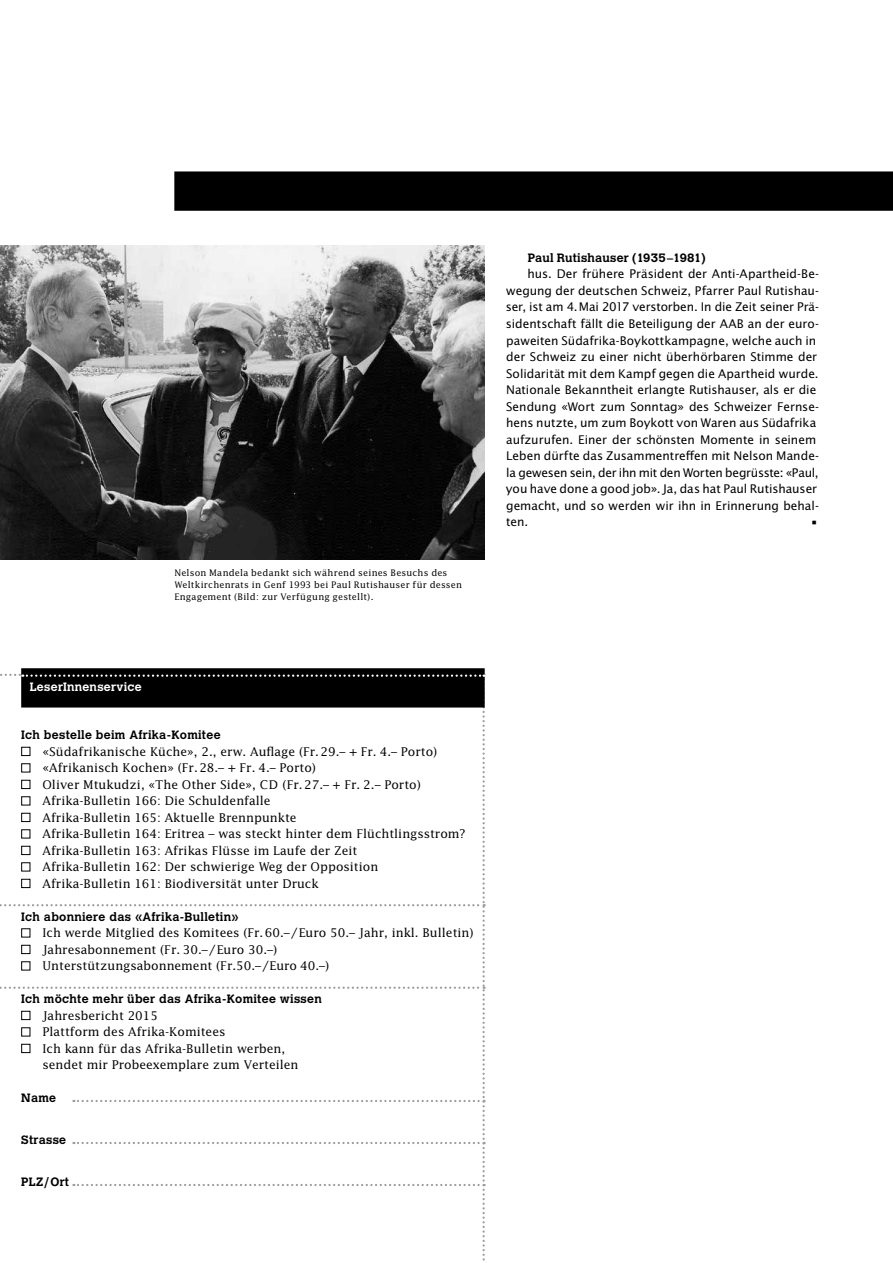
<style>
.page{position:relative;width:893px;height:1263px;background:#fff}
.page>*{position:absolute;margin:0;border:0;box-sizing:border-box;transform-origin:0 0}
.t1{font:12px/16.5px "Lucida Sans";letter-spacing:-.005em;color:#000}
.t2{font:12px/16.5px "Lucida";color:#000}
.t3{font:700 12px "Calvert";letter-spacing:.025em;color:#000}
.t4{font:700 12px "Calvert";letter-spacing:.025em;color:#fff}
.t5{font:9px/12px "Lucida";letter-spacing:.02em;color:#000}
</style>
<div class="page">
<div style="left:174px;top:171px;width:719px;height:40px;background:#000"></div>
<div style="left:21px;top:668px;width:464px;height:39px;background:#000"></div>
<svg style="left:0;top:674px;width:485px;height:587px"></svg>
<img style="left:0;top:245px;width:485px;height:314px">
<p class="t4" style="left:30px;top:679px;width:114px">LeserInnenservice</p>
<p class="t5" style="left:174px;top:566px;width:289px">Nelson Mandela bedankt sich während seines Besuchs des<br>Weltkirchenrats in Genf 1993 bei Paul Rutishauser für dessen<br>Engagement (Bild: zur Verfügung gestellt).</p>
<p class="t3" style="left:21px;top:727px;width:201px">Ich bestelle beim Afrika-Komitee</p>
<p class="t2" style="left:43px;top:743px;width:425px">«Südafrikanische Küche», 2., erw. Auflage (Fr.29.– + Fr. 4.– Porto) «Afrikanisch Kochen» (Fr.28.– + Fr. 4.– Porto)<br>Oliver Mtukudzi, «The Other Side», CD (Fr.27.– + Fr. 2.– Porto)<br>Afrika-Bulletin 166: Die Schuldenfalle<br>Afrika-Bulletin 165: Aktuelle Brennpunkte<br>Afrika-Bulletin 164: Eritrea – was steckt hinter dem Flüchtlingsstrom?<br>Afrika-Bulletin 163: Afrikas Flüsse im Laufe der Zeit<br>Afrika-Bulletin 162: Der schwierige Weg der Opposition Afrika-Bulletin 161: Biodiversität unter Druck</p>
<p class="t3" style="left:21px;top:909px;width:219px">Ich abonniere das «Afrika-Bulletin»</p>
<p class="t2" style="left:43px;top:924px;width:433px">Ich werde Mitglied des Komitees (Fr.60.–/Euro 50.– Jahr, inkl. Bulletin)<br>Jahresabonnement (Fr. 30.–/Euro 30.–)<br>Unterstützungsabonnement (Fr.50.–/Euro 40.–)</p>
<p class="t3" style="left:21px;top:991px;width:302px">Ich möchte mehr über das Afrika-Komitee wissen</p>
<p class="t2" style="left:43px;top:1007px;width:257px">Jahresbericht 2015<br>Plattform des Afrika-Komitees<br>Ich kann für das Afrika-Bulletin werben, sendet mir Probeexemplare zum Verteilen</p>
<p class="t3" style="left:21px;top:1090px;width:37px">Name</p>
<p class="t3" style="left:21px;top:1132px;width:47px">Strasse</p>
<p class="t3" style="left:21px;top:1174px;width:49px">PLZ/Ort</p>
<p class="t3" style="left:528px;top:250px;width:179px">Paul Rutishauser (1935–1981)</p>
<p class="t1" style="left:506px;top:266px;width:315px;text-indent:22px">hus. Der frühere Präsident der Anti-Apartheid-Be&shy;wegung der deutschen Schweiz, Pfarrer Paul Rutishau&shy;ser, ist am 4.Mai 2017 verstorben. In die Zeit seiner Prä&shy;sidentschaft fällt die Beteiligung der AAB an der euro&shy;paweiten Südafrika-Boykottkampagne, welche auch in der Schweiz zu einer nicht überhörbaren Stimme der Solidarität mit dem Kampf gegen die Apartheid wurde.<br>Nationale Bekanntheit erlangte Rutishauser, als er die Sendung «Wort zum Sonntag» des Schweizer Fernse&shy;hens nutzte, um zum Boykott von Waren aus Südafrika aufzurufen. Einer der schönsten Momente in seinem Leben dürfte das Zusammentreffen mit Nelson Mande&shy;la gewesen sein, der ihn mit den Worten begrüsste: «Paul, you have done a good job». Ja, das hat Paul Rutishauser gemacht, und so werden wir ihn in Erinnerung behal&shy;ten.</p>
<p class="t1" style="left:811px;top:513px;width:9px">•</p>
</div>
